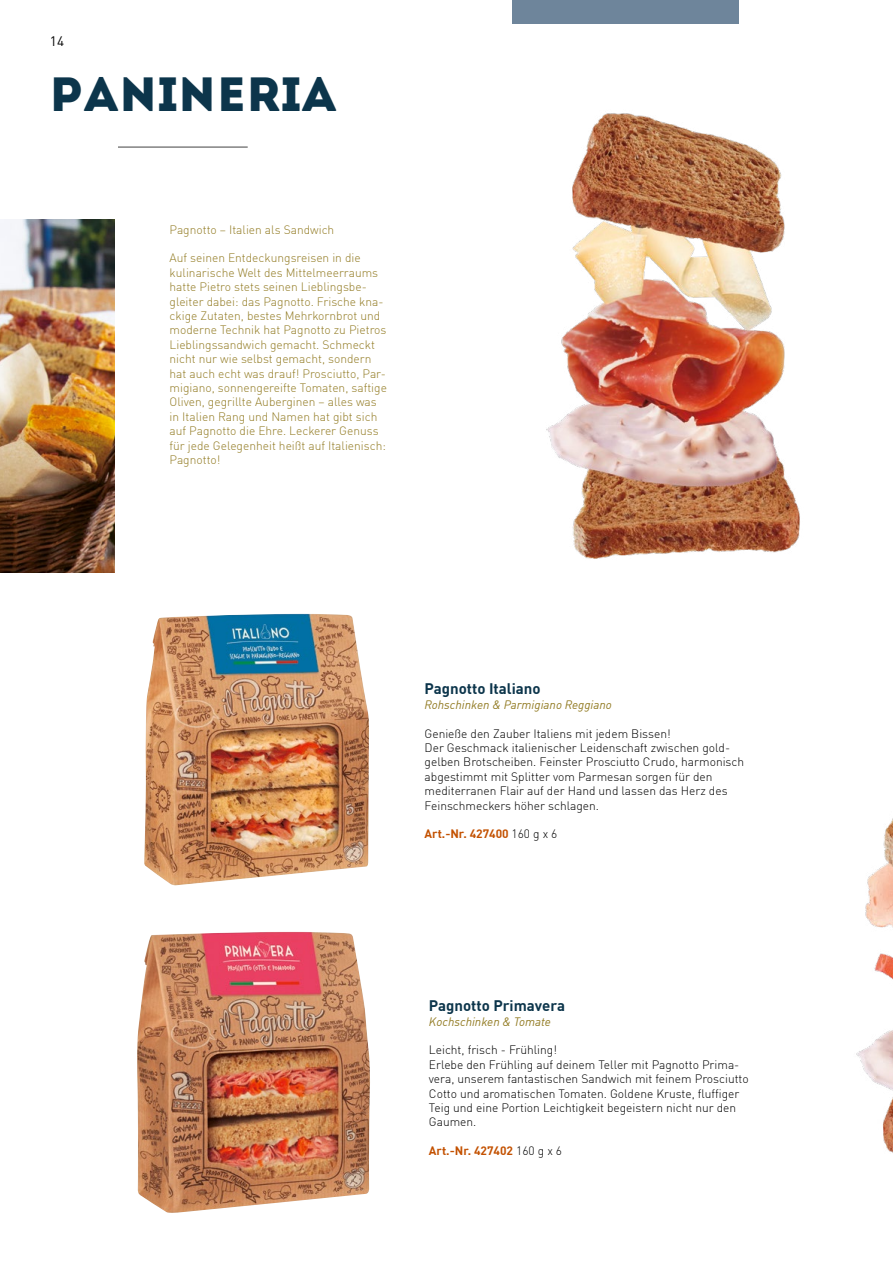
<style>
.page{position:relative;width:893px;height:1263px;background:#fff}
.page>*{position:absolute;margin:0;border:0;box-sizing:border-box;transform-origin:0 0}
.t1{font:48px "Intro";letter-spacing:.02em;color:#0c354b}
.t2{font:700 15px "DIN Offc";color:#0c354b}
.t3{font:13.5px "DIN Offc";color:#000}
.t4{font:300 12px/14.4px "DIN Offc";color:#927b23}
.t5{font:300 12px/14.4px "DIN Offc";color:#000}
.t6{font:italic 12px "DIN Offc";color:#927b23}
.t7{font:700 12px "DIN Offc";color:#c35100}
.s1{font-weight:300;color:#000}
</style>
<div class="page">
<div style="left:512px;top:0;width:227px;height:24px;background:#6e859b"></div>
<hr style="left:118px;top:146px;width:130px;height:2px;background:#000">
<img style="left:144px;top:614px;width:225px;height:271px">
<img style="left:137px;top:932px;width:233px;height:281px">
<img style="left:0;top:219px;width:115px;height:354px">
<img style="left:546px;top:113px;width:254px;height:446px">
<img style="left:856px;top:818px;width:37px;height:335px">
<p class="t3" style="left:50px;top:33px;width:16px">14</p>
<h1 class="t1" style="left:50px;top:66px;width:288px">PANINERIA</h1>
<p class="t4" style="left:170px;top:222px;width:166px">Pagnotto – Italien als Sandwich</p>
<p class="t4" style="left:170px;top:251px;width:219px">Auf seinen Entdeckungsreisen in die kulinarische Welt des Mittelmeerraums hatte Pietro stets seinen Lieblingsbe&shy;gleiter dabei: das Pagnotto. Frische kna&shy;ckige Zutaten, bestes Mehrkornbrot und moderne Technik hat Pagnotto zu Pietros Lieblingssandwich gemacht. Schmeckt nicht nur wie selbst gemacht, sondern hat auch echt was drauf! Prosciutto, Par&shy;migiano, sonnengereifte Tomaten, saftige Oliven, gegrillte Auberginen – alles was in Italien Rang und Namen hat gibt sich auf Pagnotto die Ehre. Leckerer Genuss für jede Gelegenheit heißt auf Italienisch:<br>Pagnotto!</p>
<p class="t2" style="left:425px;top:679px;width:117px">Pagnotto Italiano</p>
<p class="t6" style="left:425px;top:697px;width:189px">Rohschinken &amp; Parmigiano Reggiano</p>
<p class="t5" style="left:425px;top:726px;width:321px">Genieße den Zauber Italiens mit jedem Bissen!<br>Der Geschmack italienischer Leidenschaft zwischen gold&shy;gelben Brotscheiben. Feinster Prosciutto Crudo, harmonisch abgestimmt mit Splitter vom Parmesan sorgen für den mediterranen Flair auf der Hand und lassen das Herz des Feinschmeckers höher schlagen.</p>
<p class="t7" style="left:425px;top:826px;width:134px">Art.-Nr. 427400 <span class="s1">160 g x 6</span></p>
<p class="t2" style="left:429px;top:996px;width:138px">Pagnotto Primavera</p>
<p class="t6" style="left:429px;top:1014px;width:124px">Kochschinken &amp; Tomate</p>
<p class="t5" style="left:429px;top:1043px;width:321px">Leicht, frisch - Frühling!<br>Erlebe den Frühling auf deinem Teller mit Pagnotto Prima&shy;vera, unserem fantastischen Sandwich mit feinem Prosciutto Cotto und aromatischen Tomaten. Goldene Kruste, fluffiger Teig und eine Portion Leichtigkeit begeistern nicht nur den Gaumen.</p>
<p class="t7" style="left:429px;top:1143px;width:135px">Art.-Nr. 427402 <span class="s1">160 g x 6</span></p>
</div>
